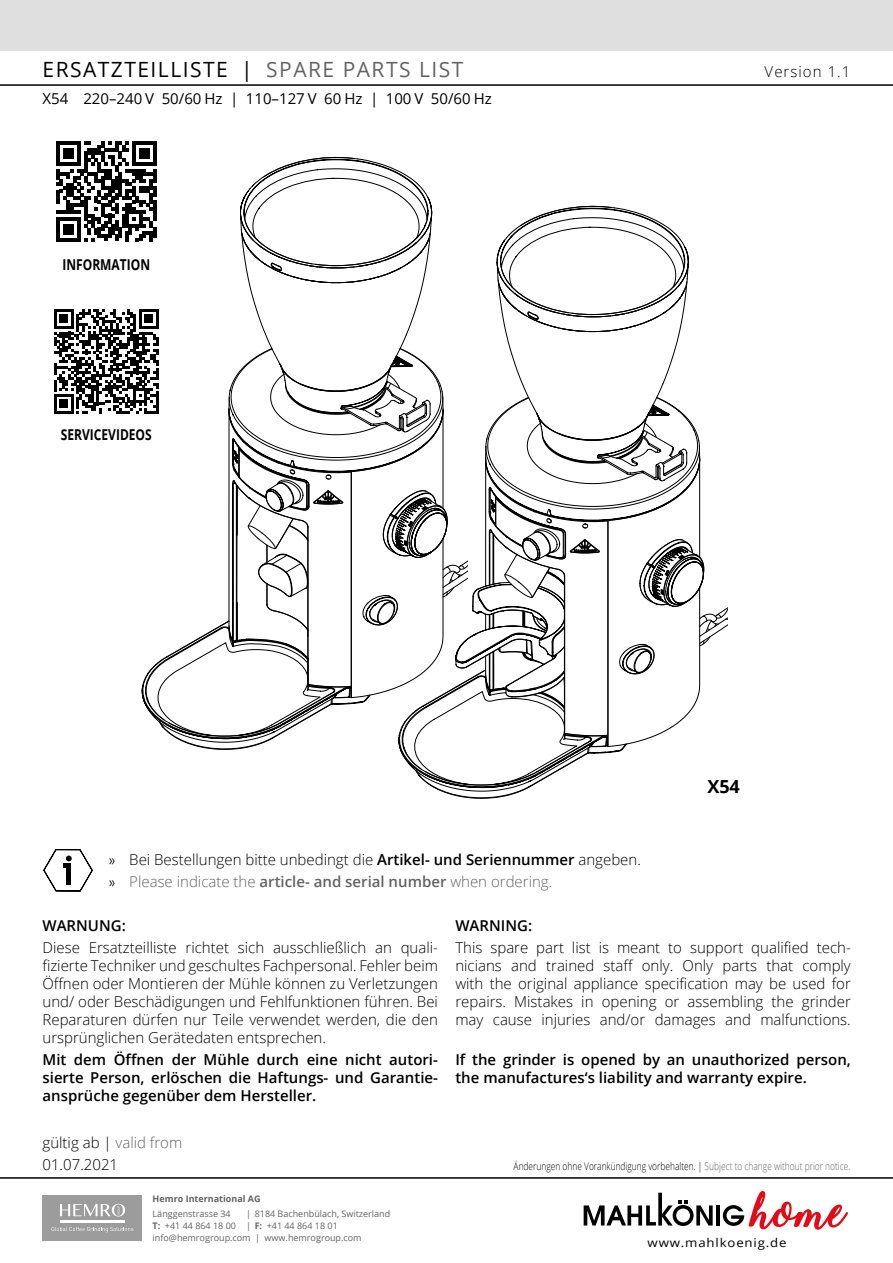
<style>
.page{position:relative;width:893px;height:1263px;background:#fff}
.page>*{position:absolute;margin:0;border:0;box-sizing:border-box;transform-origin:0 0}
.t1{font:21px "Open Sans";letter-spacing:.07em;color:#000}
.t2{font:700 18px "Open Sans";color:#000}
.t3{font:300 15px/18px "Open Sans";color:#000}
.t4{font:600 15px/18px "Open Sans";color:#000;text-align:justify}
.t5{font:15px "Open Sans";color:#000}
.Beschriftung_große_Q{font:700 15px "Open Sans";color:#000;scale:.8 1}
.t6{font:300 15px "Open Sans";letter-spacing:.07em;color:#000}
.t7{font:12px "Open Sans";letter-spacing:.065em;color:#000;scale:1.1 1}
.t8{font:300 10.5px "Open Sans";color:#000;scale:.8 1}
.t9{font:9px/11.9px "Open Sans";color:#646363}
.t10{font:700 9px "Open Sans";color:#646363}
.s1{color:#646363}
.s2{font-family:"Calibri"}
.s3{font-weight:600}
.s4{font-weight:600;color:#646363}
.s5{font-weight:700}
</style>
<div class="page">
<div style="left:43px;top:1195px;width:99px;height:45px;background:#9c9c9c"></div>
<hr style="left:104px;top:1220px;width:21px;height:2px;background:#fff">
<hr style="left:82px;top:1220px;width:21px;height:2px;background:#fff">
<hr style="left:60px;top:1220px;width:21px;height:2px;background:#fff">
<svg style="left:52px;top:1227px;width:81px;height:5px"></svg>
<svg style="left:60px;top:1204px;width:65px;height:12px"></svg>
<div style="left:0;top:0;width:893px;height:51px;background:#e0dfdf"></div>
<hr style="left:0;top:1177px;width:893px;height:2px;background:#000">
<hr style="left:0;top:84px;width:893px;height:2px;background:#000">
<hr style="left:716px;top:1205px;width:4px;height:20px;background:#000">
<svg style="left:584px;top:1193px;width:129px;height:33px"></svg>
<svg style="left:723px;top:1191px;width:125px;height:39px"></svg>
<svg style="left:43px;top:849px;width:50px;height:42px"></svg>
<svg style="left:54px;top:141px;width:673px;height:658px"></svg>
<hr style="left:156px;top:391px;width:3px;height:23px;background:#000">
<h1 class="t1" style="left:43px;top:55px;width:422px">Ersatzte illiste | <span class="s1">Spare Parts List</span></h1>
<p class="t5" style="left:43px;top:88px;width:451px">X54 220–240 V 50/60 Hz | 110–127 V 60 Hz | 100 V 50/60 Hz</p>
<p class="Beschriftung_große_Q" style="left:62px;top:254px;width:111px">INFORMATION</p>
<p class="Beschriftung_große_Q" style="left:61px;top:424px;width:115px">SERVICEVIDEOS</p>
<p class="t6" style="left:765px;top:62px;width:87px">Version 1.1</p>
<p class="t3" style="left:108px;top:848px;width:534px;line-height:22.2px"><span class="s2">»</span> Bei Bestellungen bitte unbedingt die <span class="s3">Artikel- und Seriennummer</span> angeben. <span class="s2">»</span> <span class="s1">Please indicate the</span> <span class="s4">article- and serial number</span> <span class="s1">when ordering.</span></p>
<p class="t2" style="left:707px;top:774px;width:34px">X54</p>
<p class="t4" style="left:43px;top:916px;width:85px">WARNUNG:</p>
<p class="t3" style="left:43px;top:938px;width:397px;text-align:justify">Diese Ersatzteilliste richtet sich ausschließlich an quali&shy;fizierte Techniker und geschultes Fachpersonal. Fehler beim Öffnen oder Montieren der Mühle können zu Verletzungen und/ oder Beschädigungen und Fehlfunktionen führen. Bei Reparaturen dürfen nur Teile verwendet werden, die den ursprünglichen Gerätedaten entsprechen.</p>
<p class="t4" style="left:43px;top:1050px;width:397px">Mit dem Öffnen der Mühle durch eine nicht autori&shy;sierte Person, erlöschen die Haftungs- und Garantie&shy;ansprüche gegenüber dem Hersteller.</p>
<p class="t3" style="left:43px;top:1131px;width:141px;line-height:22.2px">gültig ab | <span class="s1">valid from<br></span>01.07.2021</p>
<p class="t10" style="left:153px;top:1192px;width:109px">Hemro International AG</p>
<p class="t9" style="left:153px;top:1207px;width:80px">Länggenstrasse 34</p>
<p class="t9" style="left:153px;top:1207px;width:239px;text-indent:94px">| 8184 Bachenbülach, Switzerland<br><span class="s5">T:</span> +41 44 864 18 00 | <span class="s5">F:</span> +41 44 864 18 01 info@hemrogroup.com | www.hemrogroup.com</p>
<p class="t4" style="left:455px;top:916px;width:78px">WARNING:</p>
<p class="t3" style="left:455px;top:938px;width:397px;text-align:justify">This spare part list is meant to support qualified tech&shy;nicians and trained staff only. Only parts that comply with the original appliance specification may be used for repairs. Mistakes in opening or assembling the grinder may cause injuries and/or damages and malfunctions.</p>
<p class="t4" style="left:455px;top:1050px;width:397px">If the grinder is opened by an unauthorized person, the manufactures‘s liability and warranty expire.</p>
<p class="t8" style="left:514px;top:1159px;width:423px">Änderungen ohne Vorankündigung vorbehalten. | <span class="s1">Subject to change without prior notice.</span></p>
<p class="t7" style="left:648px;top:1234px;width:128px">www.mahlkoenig.de</p>
</div>
